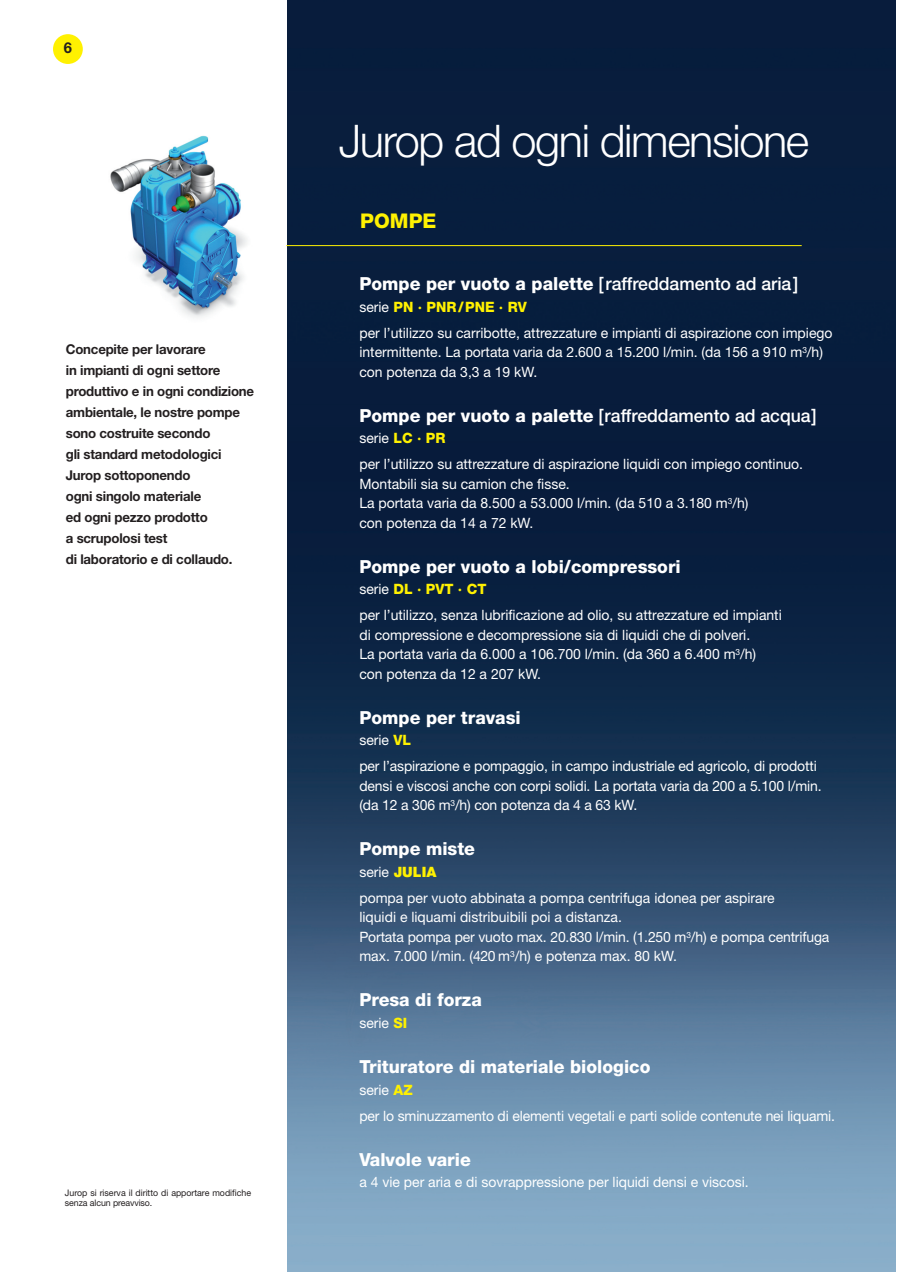
<style>
.page{position:relative;width:902px;height:1272px;background:#fff}
.page>*{position:absolute;margin:0;border:0;box-sizing:border-box;transform-origin:0 0}
.t1{font:300 45px "Helvetica Neue";letter-spacing:-.03em;color:#fff}
.t2{font:800 20.25px "Helvetica Neue";color:#fff101}
.t3{font:800 18px "Helvetica Neue";color:#fff}
.t4{font:500 18px "Helvetica Neue";color:#fff}
.t5{font:700 15px "Helvetica Neue";color:#231f20}
.t6{font:14.25px/19.5px "Helvetica Neue";color:#fff}
.t7{font:700 13.5px/21px "Helvetica Neue";letter-spacing:-.015em;color:#231f20}
.t8{font:9px/10.8px "Helvetica Neue";color:#231f20}
.s1{font-weight:800}
.s2{font-weight:800;color:#fff101}
.s3{font-weight:900;color:#fff101}
</style>
<div class="page">
<img style="left:110px;top:135px;width:177px;height:183px">
<img style="left:287px;top:0;width:608px;height:1271px">
<hr style="left:286px;top:245px;width:515px;height:1px;background:#fff101">
<div style="left:53px;top:34px;width:30px;height:30px;background:#fff101;border-radius:50%"></div>
<svg style="left:894px;top:0;width:2px;height:7px"></svg>
<p class="t5" style="left:64px;top:42px;width:10px">6</p>
<p class="t7" style="left:66px;top:340px;width:190px">Concepite per lavorare<br>in impianti di ogni settore produttivo e in ogni condizione ambientale, le nostre pompe sono costruite secondo<br>gli standard metodologici<br>Jurop sottoponendo<br>ogni singolo materiale<br>ed ogni pezzo prodotto<br>a scrupolosi test<br>di laboratorio e di collaudo.</p>
<p class="t8" style="left:65px;top:1187px;width:188px">Jurop si riserva il diritto di apportare modifiche senza alcun preavviso.</p>
<h1 class="t1" style="left:338px;top:124px;width:472px">Jurop ad ogni dimensione</h1>
<h2 class="t2" style="left:360px;top:213px;width:78px">POMPE</h2>
<p class="t4" style="left:359px;top:277px;width:440px"><span class="s1">Pompe per vuoto a palette</span> [raffreddamento ad aria]</p>
<p class="t6" style="left:359px;top:295px;width:474px;line-height:26px">serie <span class="s2">PN · PNR/PNE · RV<br></span>per l’utilizzo su carribotte, attrezzature e impianti di aspirazione con impiego</p>
<p class="t6" style="left:359px;top:343px;width:465px">intermittente. La portata varia da 2.600 a 15.200 l/min. (da 156 a 910 m<sup>3</sup>/h) con potenza da 3,3 a 19 kW.</p>
<p class="t4" style="left:359px;top:409px;width:459px"><span class="s1">Pompe per vuoto a palette</span> [raffreddamento ad acqua]</p>
<p class="t6" style="left:359px;top:426px;width:445px;line-height:26px">serie <span class="s2">LC · PR<br></span>per l’utilizzo su attrezzature di aspirazione liquidi con impiego continuo.</p>
<p class="t6" style="left:359px;top:475px;width:390px">Montabili sia su camion che fisse.<br>La portata varia da 8.500 a 53.000 l/min. (da 510 a 3.180 m<sup>3</sup>/h) con potenza da 14 a 72 kW.</p>
<p class="t3" style="left:359px;top:560px;width:323px">Pompe per vuoto a lobi/compressori</p>
<p class="t6" style="left:359px;top:577px;width:424px;line-height:26px">serie <span class="s2">DL · PVT · CT<br></span>per l’utilizzo, senza lubrificazione ad olio, su attrezzature ed impianti</p>
<p class="t6" style="left:359px;top:626px;width:398px">di compressione e decompressione sia di liquidi che di polveri.<br>La portata varia da 6.000 a 106.700 l/min. (da 360 a 6.400 m<sup>3</sup>/h) con potenza da 12 a 207 kW.</p>
<p class="t3" style="left:359px;top:711px;width:163px">Pompe per travasi</p>
<p class="t6" style="left:359px;top:728px;width:459px;line-height:26px">serie <span class="s2">VL<br></span>per l’aspirazione e pompaggio, in campo industriale ed agricolo, di prodotti</p>
<p class="t6" style="left:359px;top:777px;width:463px">densi e viscosi anche con corpi solidi. La portata varia da 200 a 5.100 l/min. (da 12 a 306 m<sup>3</sup>/h) con potenza da 4 a 63 kW.</p>
<p class="t3" style="left:359px;top:842px;width:117px">Pompe miste</p>
<p class="t6" style="left:359px;top:860px;width:416px;line-height:26px">serie <span class="s3">JULIA<br></span>pompa per vuoto abbinata a pompa centrifuga idonea per aspirare</p>
<p class="t6" style="left:359px;top:909px;width:471px">liquidi e liquami distribuibili poi a distanza.<br>Portata pompa per vuoto max. 20.830 l/min. (1.250 m<sup>3</sup>/h) e pompa centrifuga max. 7.000 l/min. (420 m<sup>3</sup>/h) e potenza max. 80 kW.</p>
<p class="t3" style="left:359px;top:993px;width:124px">Presa di forza</p>
<p class="t6" style="left:359px;top:1014px;width:49px">serie <span class="s2">SI</span></p>
<p class="t3" style="left:359px;top:1060px;width:292px">Trituratore di materiale biologico</p>
<p class="t6" style="left:359px;top:1078px;width:477px;line-height:26px">serie <span class="s2">AZ<br></span>per lo sminuzzamento di elementi vegetali e parti solide contenute nei liquami.</p>
<p class="t3" style="left:359px;top:1152px;width:113px">Valvole varie</p>
<p class="t6" style="left:359px;top:1173px;width:390px">a 4 vie per aria e di sovrappressione per liquidi densi e viscosi.</p>
</div>
